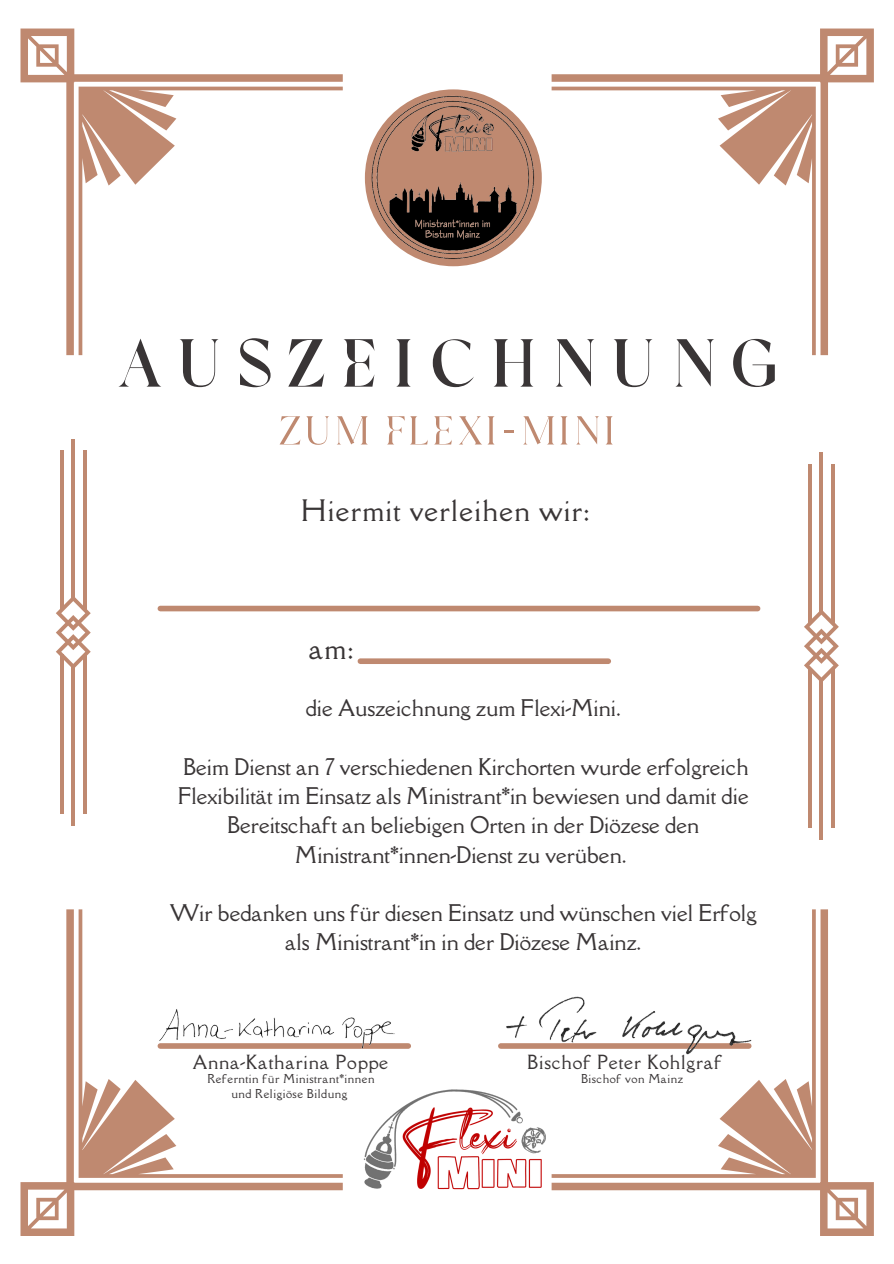
<style>
.page{position:relative;width:894px;height:1264px;background:#fff}
.page>*{position:absolute;margin:0;border:0;box-sizing:border-box;transform-origin:0 0}
.t1{font:700 96.9px "Frunchy Serif";letter-spacing:.14em;color:#393536}
.t2{font:57.6px "Frunchy Serif";letter-spacing:.045em;color:#bf8970}
.t3{font:27px "Della Respira";letter-spacing:.045em;color:#393536}
.t4{font:21px/29.2px "Della Respira";color:#393536;text-align:center}
.t5{font:17.85px "Della Respira";letter-spacing:.045em;color:#393536}
.t6{font:11.25px "Della Respira";letter-spacing:.045em;color:#393536}
</style>
<div class="page">
<svg style="left:20px;top:29px;width:323px;height:326px"></svg>
<svg style="left:20px;top:909px;width:323px;height:326px"></svg>
<svg style="left:56px;top:595px;width:35px;height:73px"></svg>
<hr style="left:71px;top:439px;width:4px;height:159px;background:#bf8970">
<hr style="left:83px;top:451px;width:3px;height:159px;background:#bf8970">
<hr style="left:60px;top:451px;width:4px;height:159px;background:#bf8970">
<hr style="left:71px;top:666px;width:4px;height:159px;background:#bf8970">
<hr style="left:83px;top:655px;width:4px;height:159px;background:#bf8970">
<hr style="left:60px;top:655px;width:4px;height:159px;background:#bf8970">
<svg style="left:804px;top:609px;width:34px;height:74px"></svg>
<hr style="left:819px;top:453px;width:4px;height:159px;background:#bf8970">
<svg style="left:830px;top:464px;width:4px;height:159px"></svg>
<svg style="left:807px;top:464px;width:4px;height:159px"></svg>
<hr style="left:819px;top:680px;width:4px;height:159px;background:#bf8970">
<svg style="left:830px;top:668px;width:4px;height:159px"></svg>
<svg style="left:807px;top:668px;width:4px;height:159px"></svg>
<svg style="left:551px;top:29px;width:322px;height:326px"></svg>
<svg style="left:551px;top:909px;width:322px;height:326px"></svg>
<div style="left:500px;top:1043px;width:248px;height:5px;background:#bf8970"></div>
<div style="left:360px;top:658px;width:248px;height:6px;background:#bf8970"></div>
<div style="left:160px;top:605px;width:597px;height:6px;background:#bf8970"></div>
<img style="left:363px;top:1089px;width:183px;height:101px">
<img style="left:363px;top:88px;width:180px;height:180px;border-radius:50%">
<img style="left:145px;top:1000px;width:266px;height:51px">
<img style="left:505px;top:996px;width:246px;height:59px">
<p class="t1" style="left:114px;top:319px;width:667px">AUSZEICHNUNG</p>
<p class="t2" style="left:278px;top:404px;width:339px">ZUM FLEXI-MINI</p>
<p class="t3" style="left:301px;top:492px;width:289px">Hiermit verleihen wir:</p>
<p class="t3" style="left:308px;top:630px;width:46px">am:</p>
<p class="t4" style="left:305px;top:693px;width:316px">die Auszeichnung zum Flexi-Mini.</p>
<p class="t4" style="left:178px;top:752px;width:572px">Beim Dienst an 7 verschiedenen Kirchorten wurde erfolgreich Flexibilität im Einsatz als Ministrant*in bewiesen und damit die Bereitschaft an beliebigen Orten in der Diözese den Ministrant*innen-Dienst zu verüben.</p>
<p class="t4" style="left:170px;top:898px;width:588px">Wir bedanken uns für diesen Einsatz und wünschen viel Erfolg als Ministrant*in in der Diözese Mainz.</p>
<p class="t5" style="left:193px;top:1049px;width:197px">Anna-Katharina Poppe</p>
<p class="t6" style="left:207px;top:1070px;width:169px">Referntin für Ministrant*innen</p>
<p class="t6" style="left:231px;top:1085px;width:117px">und Religiöse Bildung</p>
<p class="t5" style="left:527px;top:1049px;width:196px">Bischof Peter Kohlgraf</p>
<p class="t6" style="left:581px;top:1070px;width:103px">Bischof von Mainz</p>
</div>
